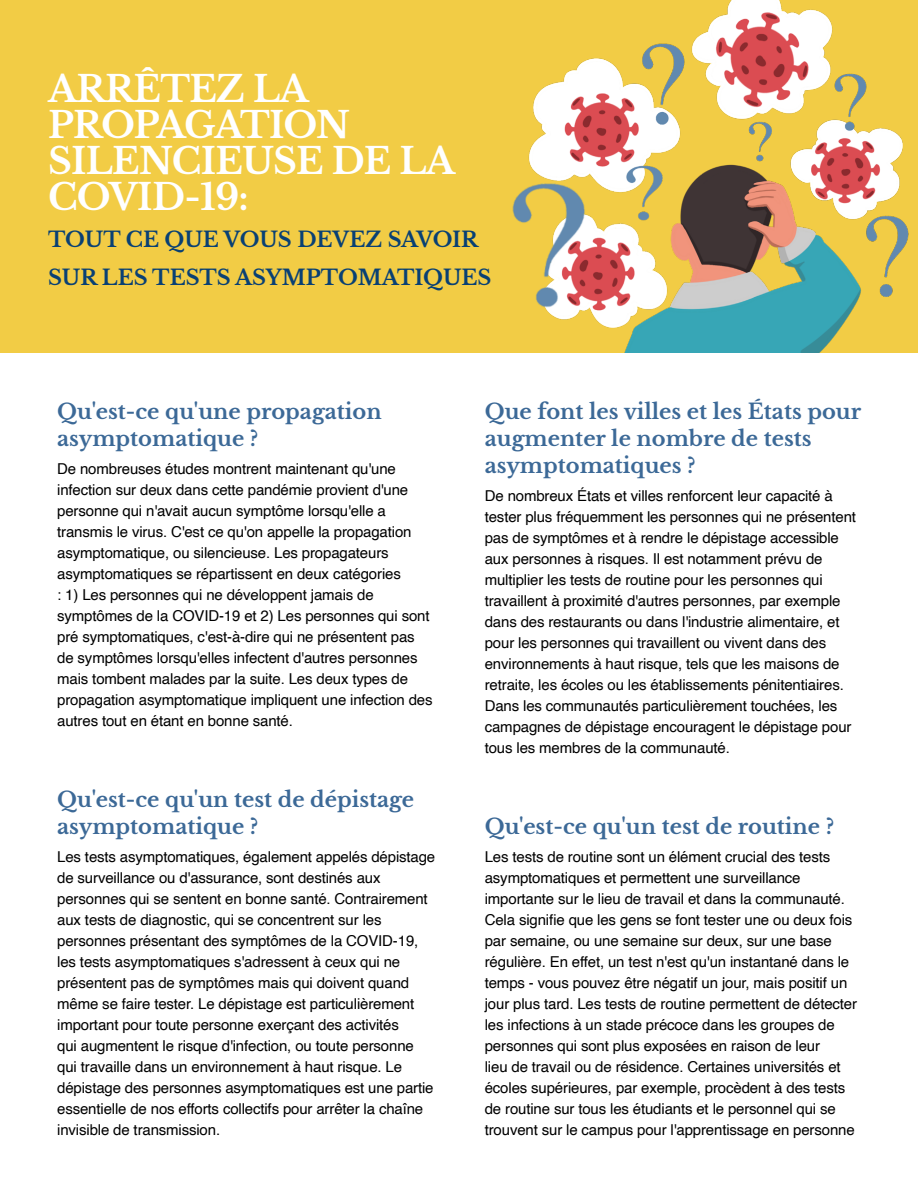
<style>
.page{position:relative;width:918px;height:1188px;background:#fff}
.page>*{position:absolute;margin:0;border:0;box-sizing:border-box;transform-origin:0 0}
.t1{font:700 36px/36px "Libre Baskerville";letter-spacing:-.02em;color:#fff}
.t2{font:700 21px/27px "Libre Baskerville";color:#3c6997}
.t3{font:700 21px/37.5px "Libre Baskerville";color:#094074}
.t4{font:15px/21px "Helvetica";letter-spacing:-.01em;color:#000}
</style>
<div class="page">
<div style="left:0;top:0;width:918px;height:352px;background:#f2cc45"></div>
<img style="left:512px;top:0;width:397px;height:352px">
<h1 class="t1" style="left:48px;top:71px;width:409px">ARRÊTEZ LA<br>PROPAGATION<br>SILENCIEUSE DE LA<br>COVID-19:</h1>
<h2 class="t3" style="left:48px;top:221px;width:445px">TOUT CE QUE VOUS DEVEZ SAVOIR<br>SUR LES TESTS ASYMPTOMATIQUES</h2>
<h2 class="t2" style="left:57px;top:398px;width:326px">Qu'est-ce qu'une propagation asymptomatique ?</h2>
<p class="t4" style="left:57px;top:459px;width:377px">De nombreuses études montrent maintenant qu'une infection sur deux dans cette pandémie provient d'une personne qui n'avait aucun symptôme lorsqu'elle a transmis le virus. C'est ce qu'on appelle la propagation asymptomatique, ou silencieuse. Les propagateurs asymptomatiques se répartissent en deux catégories<br>: 1) Les personnes qui ne développent jamais de symptômes de la COVID-19 et 2) Les personnes qui sont pré symptomatiques, c'est-à-dire qui ne présentent pas de symptômes lorsqu'elles infectent d'autres personnes mais tombent malades par la suite. Les deux types de propagation asymptomatique impliquent une infection des autres tout en étant en bonne santé.</p>
<h2 class="t2" style="left:57px;top:786px;width:358px">Qu'est-ce qu'un test de dépistage asymptomatique ?</h2>
<p class="t4" style="left:57px;top:846px;width:380px">Les tests asymptomatiques, également appelés dépistage de surveillance ou d'assurance, sont destinés aux personnes qui se sentent en bonne santé. Contrairement aux tests de diagnostic, qui se concentrent sur les personnes présentant des symptômes de la COVID-19, les tests asymptomatiques s'adressent à ceux qui ne présentent pas de symptômes mais qui doivent quand même se faire tester. Le dépistage est particulièrement important pour toute personne exerçant des activités<br>qui augmentent le risque d'infection, ou toute personne qui travaille dans un environnement à haut risque. Le dépistage des personnes asymptomatiques est une partie essentielle de nos efforts collectifs pour arrêter la chaîne invisible de transmission.</p>
<h2 class="t2" style="left:485px;top:398px;width:378px">Que font les villes et les États pour augmenter le nombre de tests asymptomatiques ?</h2>
<p class="t4" style="left:485px;top:486px;width:373px">De nombreux États et villes renforcent leur capacité à tester plus fréquemment les personnes qui ne présentent pas de symptômes et à rendre le dépistage accessible aux personnes à risques. Il est notamment prévu de multiplier les tests de routine pour les personnes qui travaillent à proximité d'autres personnes, par exemple dans des restaurants ou dans l'industrie alimentaire, et pour les personnes qui travaillent ou vivent dans des environnements à haut risque, tels que les maisons de retraite, les écoles ou les établissements pénitentiaires.<br>Dans les communautés particulièrement touchées, les campagnes de dépistage encouragent le dépistage pour tous les membres de la communauté.</p>
<h2 class="t2" style="left:485px;top:813px;width:351px">Qu'est-ce qu'un test de routine ?</h2>
<p class="t4" style="left:485px;top:846px;width:374px">Les tests de routine sont un élément crucial des tests asymptomatiques et permettent une surveillance importante sur le lieu de travail et dans la communauté.<br>Cela signifie que les gens se font tester une ou deux fois par semaine, ou une semaine sur deux, sur une base régulière. En effet, un test n'est qu'un instantané dans le temps - vous pouvez être négatif un jour, mais positif un jour plus tard. Les tests de routine permettent de détecter les infections à un stade précoce dans les groupes de personnes qui sont plus exposées en raison de leur<br>lieu de travail ou de résidence. Certaines universités et écoles supérieures, par exemple, procèdent à des tests de routine sur tous les étudiants et le personnel qui se trouvent sur le campus pour l'apprentissage en personne</p>
</div>
